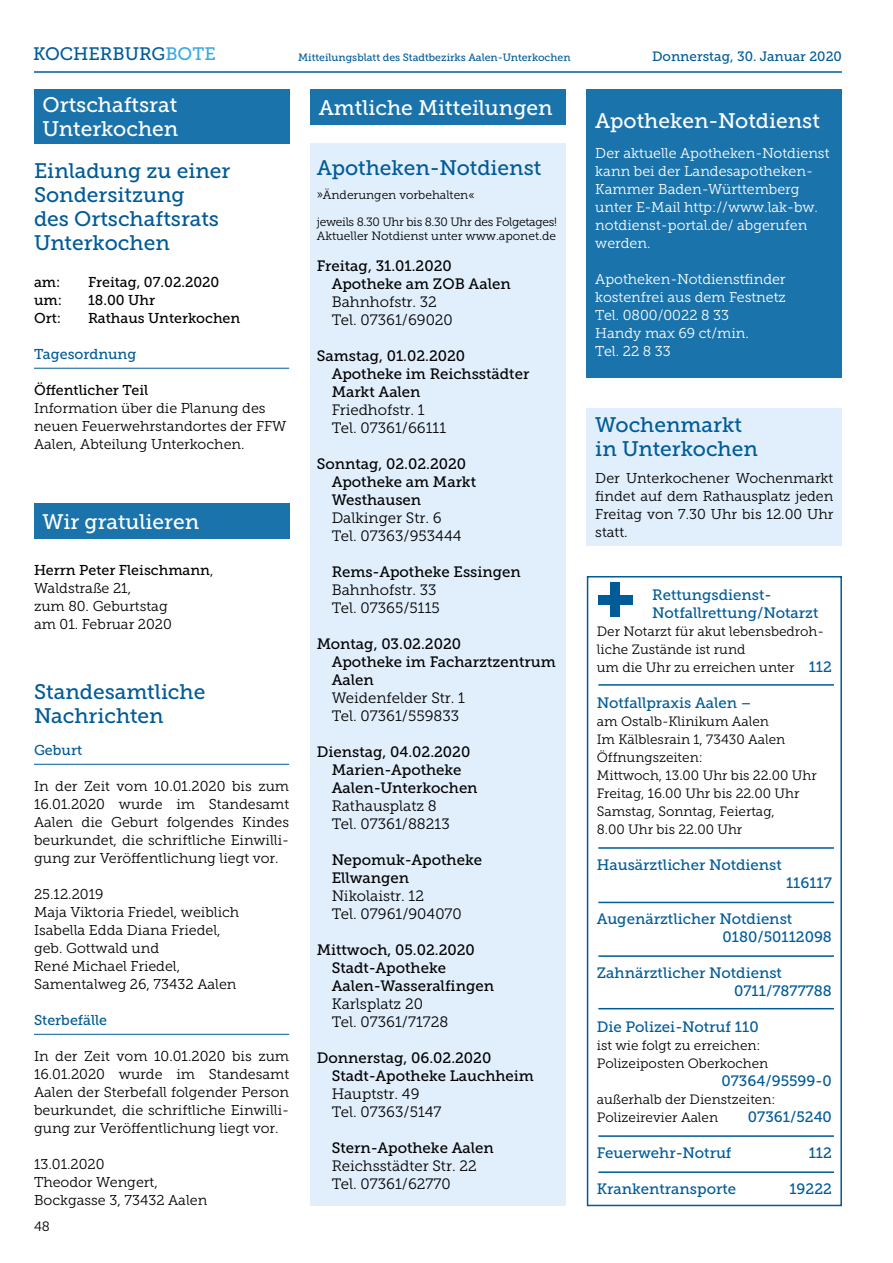
<style>
.page{position:relative;width:893px;height:1263px;background:#fff}
.page>*{position:absolute;margin:0;border:0;box-sizing:border-box;transform-origin:0 0}
.t1{font:21px/24px "Museo Slab 500";color:#005b97}
.t2{font:21px/24px "Museo Slab 500";color:#fff}
.t3{font:18px "Museo Slab 500";color:#005b97}
.t4{font:15px/18px "Museo Slab 500";color:#000}
.t5{font:15px/18px "Museo Slab 300";color:#000}
.t6{font:15px/18px "Museo Slab 500";color:#005b97}
.t7{font:14.25px/18px "Museo Slab 300";color:#000}
.t8{font:14.25px/18px "Museo Slab 300";color:#fff}
.t9{font:14.25px "Museo Slab 500";color:#000}
.t10{font:14.25px "Museo Slab 500";color:#005b97}
.t11{font:13.5px/18px "Museo Slab 300";color:#000}
.t12{font:13.5px "Museo Slab 500";color:#005b97}
.t13{font:12px/13.5px "Museo Slab 300";letter-spacing:-.005em;color:#000}
.t14{font:10.5px "Museo Slab 500";color:#005b97}
.s1{color:#36a9e1}
.s2{font-family:"Museo Slab 300"}
.s3{font-family:"Museo Slab 500";font-size:15px;color:#005b97}
</style>
<div class="page">
<hr style="left:34px;top:71px;width:808px;height:2px;background:#005b97">
<div style="left:310px;top:89px;width:256px;height:36px;background:#1a74ab"></div>
<div style="left:310px;top:143px;width:256px;height:1062px;background:#e1eefb"></div>
<div style="left:587px;top:89px;width:255px;height:289px;background:#1a74ab"></div>
<div style="left:611px;top:583px;width:9px;height:34px;background:#005b97"></div>
<div style="left:598px;top:595px;width:34px;height:9px;background:#005b97"></div>
<div style="left:587px;top:576px;width:255px;height:630px;border:2px solid #005b97"></div>
<hr style="left:598px;top:684px;width:236px;height:2px;background:#005b97">
<hr style="left:598px;top:902px;width:236px;height:1px;background:#005b97">
<hr style="left:598px;top:955px;width:236px;height:2px;background:#005b97">
<hr style="left:598px;top:1008px;width:236px;height:1px;background:#005b97">
<hr style="left:598px;top:847px;width:236px;height:2px;background:#005b97">
<hr style="left:598px;top:1135px;width:236px;height:2px;background:#005b97">
<hr style="left:598px;top:1171px;width:236px;height:2px;background:#005b97">
<hr style="left:34px;top:368px;width:255px;height:1px;background:#005b97">
<div style="left:34px;top:89px;width:255px;height:54px;background:#1a74ab"></div>
<div style="left:34px;top:503px;width:255px;height:36px;background:#1a74ab"></div>
<hr style="left:34px;top:764px;width:255px;height:1px;background:#005b97">
<hr style="left:34px;top:1034px;width:255px;height:1px;background:#005b97">
<div style="left:587px;top:408px;width:255px;height:138px;background:#e1eefb"></div>
<p class="t3" style="left:33px;top:44px;width:184px">KOCHERBURG<span class="s1">BOTE</span></p>
<p class="t14" style="left:298px;top:51px;width:274px">Mitteilungsblatt des Stadtbezirks Aalen-Unterkochen</p>
<p class="t12" style="left:652px;top:49px;width:191px">Donnerstag, 30. Januar 2020</p>
<h1 class="t2" style="left:43px;top:93px;width:137px">Ortschaftsrat<br>Unterkochen</h1>
<h1 class="t1" style="left:34px;top:159px;width:198px">Einladung zu einer<br>Sondersitzung<br>des Ortschaftsrats<br>Unterkochen</h1>
<p class="t9" style="left:34px;top:274px;width:28px">am:</p>
<p class="t9" style="left:88px;top:274px;width:133px">Freitag, 07.02.2020</p>
<p class="t9" style="left:34px;top:292px;width:29px">um:</p>
<p class="t9" style="left:88px;top:292px;width:69px">18.00 Uhr</p>
<p class="t9" style="left:34px;top:310px;width:29px">Ort:</p>
<p class="t9" style="left:88px;top:310px;width:154px">Rathaus Unterkochen</p>
<p class="t10" style="left:34px;top:346px;width:104px">Tagesordnung</p>
<p class="t9" style="left:34px;top:382px;width:116px">Öffentlicher Teil</p>
<p class="t7" style="left:34px;top:399px;width:254px">Information über die Planung des neuen Feuerwehrstandortes der FFW<br>Aalen, Abteilung Unterkochen.</p>
<h1 class="t2" style="left:43px;top:510px;width:158px">Wir gratulieren</h1>
<p class="t9" style="left:34px;top:562px;width:181px">Herrn Peter Fleischmann<span class="s2">,</span></p>
<p class="t7" style="left:34px;top:579px;width:139px">Waldstraße 21,<br>zum 80. Geburtstag am 01. Februar 2020</p>
<h1 class="t1" style="left:34px;top:680px;width:173px">Standesamtliche<br>Nachrichten</h1>
<p class="t10" style="left:34px;top:742px;width:50px">Geburt</p>
<p class="t7" style="left:34px;top:777px;width:257px;text-align:justify">In der Zeit vom 10.01.2020 bis zum 16.01.2020 wurde im Standesamt Aalen die Geburt folgendes Kindes beurkundet, die schriftliche Einwilli&shy;gung zur Veröffentlichung liegt vor.</p>
<p class="t7" style="left:34px;top:885px;width:207px">25.12.2019<br>Maja Viktoria Friedel, weiblich<br>Isabella Edda Diana Friedel, geb. Gottwald und<br>René Michael Friedel,<br>Samentalweg 26, 73432 Aalen</p>
<p class="t10" style="left:34px;top:1012px;width:75px">Sterbefälle</p>
<p class="t7" style="left:34px;top:1047px;width:257px;text-align:justify">In der Zeit vom 10.01.2020 bis zum 16.01.2020 wurde im Standesamt Aalen der Sterbefall folgender Person beurkundet, die schriftliche Einwilli&shy;gung zur Veröffentlichung liegt vor.</p>
<p class="t7" style="left:34px;top:1155px;width:175px">13.01.2020<br>Theodor Wengert,<br>Bockgasse 3, 73432 Aalen</p>
<p class="t11" style="left:34px;top:1217px;width:17px">48</p>
<h1 class="t2" style="left:319px;top:96px;width:235px">Amtliche Mitteilungen</h1>
<h1 class="t1" style="left:317px;top:156px;width:226px">Apotheken-Notdienst</h1>
<p class="t13" style="left:317px;top:188px;width:159px">»Änderungen vorbehalten«</p>
<p class="t13" style="left:317px;top:215px;width:242px">jeweils 8.30 Uhr bis 8.30 Uhr des Folgetages!<br>Aktueller Notdienst unter www.aponet.de</p>
<p class="t4" style="left:332px;top:257px;width:180px;text-indent:-15px">Freitag, 31.01.2020<br>Apotheke am ZOB Aalen</p>
<p class="t5" style="left:332px;top:293px;width:123px">Bahnhofstr. 32<br>Tel. 07361/69020</p>
<p class="t4" style="left:332px;top:347px;width:199px;text-indent:-15px">Samstag, 01.02.2020<br>Apotheke im Reichsstädter<br>Markt Aalen</p>
<p class="t5" style="left:332px;top:401px;width:116px">Friedhofstr. 1<br>Tel. 07361/66111</p>
<p class="t4" style="left:332px;top:455px;width:146px;text-indent:-15px">Sonntag, 02.02.2020<br>Apotheke am Markt<br>Westhausen</p>
<p class="t5" style="left:332px;top:509px;width:131px">Dalkinger Str. 6<br>Tel. 07363/953444</p>
<p class="t4" style="left:332px;top:563px;width:191px">Rems-Apotheke Essingen</p>
<p class="t5" style="left:332px;top:581px;width:110px">Bahnhofstr. 33<br>Tel. 07365/5115</p>
<p class="t4" style="left:332px;top:635px;width:226px;text-indent:-15px">Montag, 03.02.2020<br>Apotheke im Facharztzentrum<br>Aalen</p>
<p class="t5" style="left:332px;top:689px;width:135px">Weidenfelder Str. 1<br>Tel. 07361/559833</p>
<p class="t4" style="left:332px;top:743px;width:147px;text-indent:-15px">Dienstag, 04.02.2020<br>Marien-Apotheke<br>Aalen-Unterkochen</p>
<p class="t5" style="left:332px;top:797px;width:120px">Rathausplatz 8<br>Tel. 07361/88213</p>
<p class="t4" style="left:332px;top:851px;width:152px">Nepomuk-Apotheke<br>Ellwangen</p>
<p class="t5" style="left:332px;top:887px;width:132px">Nikolaistr. 12<br>Tel. 07961/904070</p>
<p class="t4" style="left:332px;top:941px;width:164px;text-indent:-15px">Mittwoch, 05.02.2020<br>Stadt-Apotheke<br>Aalen-Wasseralfingen</p>
<p class="t5" style="left:332px;top:995px;width:118px">Karlsplatz 20<br>Tel. 07361/71728</p>
<p class="t4" style="left:332px;top:1049px;width:204px;text-indent:-15px">Donnerstag, 06.02.2020<br>Stadt-Apotheke Lauchheim</p>
<p class="t5" style="left:332px;top:1085px;width:111px">Hauptstr. 49<br>Tel. 07363/5147</p>
<p class="t4" style="left:332px;top:1139px;width:164px">Stern-Apotheke Aalen</p>
<p class="t5" style="left:332px;top:1157px;width:147px">Reichsstädter Str. 22<br>Tel. 07361/62770</p>
<h1 class="t2" style="left:595px;top:108px;width:226px">Apotheken-Notdienst</h1>
<p class="t8" style="left:595px;top:144px;width:236px">Der aktuelle Apotheken-Notdienst kann bei der Landesapotheken-<br>Kammer Baden-Württemberg unter E-Mail http://www.lak-bw. notdienst-portal.de/ abgerufen werden.</p>
<p class="t8" style="left:595px;top:270px;width:192px">Apotheken-Notdienstfinder kostenfrei aus dem Festnetz<br>Tel. 0800/0022 8 33<br>Handy max 69 ct/min.<br>Tel. 22 8 33</p>
<h1 class="t1" style="left:595px;top:413px;width:164px">Wochenmarkt in Unterkochen</h1>
<p class="t7" style="left:595px;top:470px;width:240px;text-align:justify">Der Unterkochener Wochenmarkt findet auf dem Rathausplatz jeden Freitag von 7.30 Uhr bis 12.00 Uhr statt.</p>
<p class="t6" style="left:652px;top:586px;width:168px">Rettungsdienst-<br>Notfallrettung/Notarzt</p>
<p class="t11" style="left:597px;top:622px;width:237px">Der Notarzt für akut lebensbedroh&shy;liche Zustände ist rund<br>um die Uhr zu erreichen unter <span class="s3">112</span></p>
<p class="t6" style="left:597px;top:694px;width:156px">Notfallpraxis Aalen –</p>
<p class="t11" style="left:597px;top:712px;width:221px">am Ostalb-Klinikum Aalen<br>Im Kälblesrain 1, 73430 Aalen<br>Öffnungszeiten:<br>Mittwoch, 13.00 Uhr bis 22.00 Uhr<br>Freitag, 16.00 Uhr bis 22.00 Uhr<br>Samstag, Sonntag, Feiertag,<br>8.00 Uhr bis 22.00 Uhr</p>
<p class="t6" style="left:597px;top:856px;width:187px">Hausärztlicher Notdienst</p>
<p class="t6" style="left:786px;top:874px;width:47px">116117</p>
<p class="t6" style="left:723px;top:910px;width:111px;text-indent:-126px">Augenärztlicher Notdienst<br>0180/50112098</p>
<p class="t6" style="left:734px;top:964px;width:99px;text-indent:-137px">Zahnärztlicher Notdienst<br>0711/7877788</p>
<p class="t6" style="left:597px;top:1018px;width:163px">Die Polizei-Notruf 110</p>
<p class="t11" style="left:597px;top:1036px;width:173px">ist wie folgt zu erreichen:<br>Polizeiposten Oberkochen</p>
<p class="t6" style="left:721px;top:1072px;width:112px">07364/95599-0</p>
<p class="t11" style="left:597px;top:1090px;width:180px">außerhalb der Dienstzeiten:<br>Polizeirevier Aalen</p>
<p class="t6" style="left:748px;top:1108px;width:86px">07361/5240</p>
<p class="t6" style="left:597px;top:1144px;width:136px">Feuerwehr-Notruf</p>
<p class="t6" style="left:809px;top:1144px;width:25px">112</p>
<p class="t6" style="left:597px;top:1180px;width:141px">Krankentransporte</p>
<p class="t6" style="left:789px;top:1180px;width:44px">19222</p>
</div>
